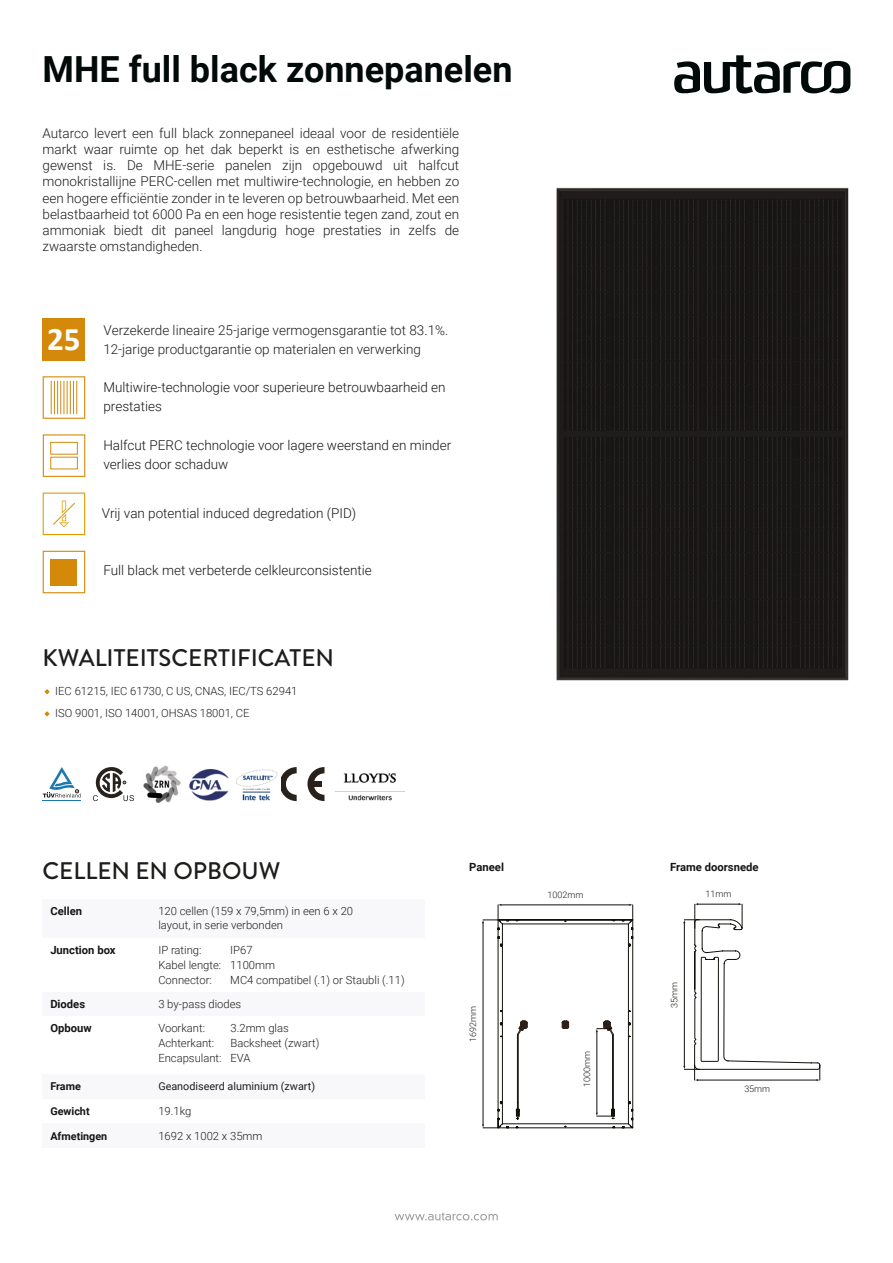
<style>
.page{position:relative;width:893px;height:1263px;background:#fff}
.page>*{position:absolute;margin:0;border:0;box-sizing:border-box;transform-origin:0 0}
.t1{font:700 36px "Roboto";color:#020a09}
.t2{font:700 33px "Calibri";color:#fff}
.t3{font:500 24px "Brandon Grotesque";color:#1d1d1b}
.t4{font:300 13.5px/16.2px "Roboto";color:#1d1d1b;text-align:justify}
.t5{font:300 13.5px/19.5px "Roboto";color:#151616}
.t6{font:300 11.25px/15px "Roboto";color:#1d1d1b}
.t7{font:700 11.25px "Roboto";color:#151616}
.t8{font:10.8px "Roboto";color:#1d1d1b}
.t9{font:700 10.8px "Roboto";color:#151616}
.t10{font:300 9px "Roboto";color:#1d1d1b}
</style>
<div class="page">
<svg style="left:674px;top:55px;width:176px;height:39px"></svg>
<svg style="left:395px;top:1212px;width:103px;height:8px"></svg>
<div style="left:43px;top:899px;width:382px;height:39px;background:#f8f8fa"></div>
<div style="left:43px;top:991px;width:382px;height:25px;background:#f8f8fa"></div>
<div style="left:43px;top:1074px;width:382px;height:25px;background:#f8f8fa"></div>
<div style="left:43px;top:1123px;width:382px;height:25px;background:#f8f8fa"></div>
<svg style="left:683px;top:903px;width:137px;height:178px"></svg>
<svg style="left:281px;top:767px;width:16px;height:34px"></svg>
<svg style="left:307px;top:767px;width:17px;height:34px"></svg>
<div style="left:310px;top:781px;width:12px;height:6px;background:#28211c"></div>
<hr style="left:43px;top:800px;width:38px;height:1px;background:#1c79b0">
<svg style="left:43px;top:767px;width:38px;height:30px"></svg>
<svg style="left:93px;top:767px;width:41px;height:34px"></svg>
<svg style="left:44px;top:711px;width:6px;height:5px"></svg>
<svg style="left:44px;top:689px;width:6px;height:5px"></svg>
<img style="left:189px;top:769px;width:40px;height:32px">
<img style="left:236px;top:769px;width:42px;height:32px">
<div style="left:43px;top:318px;width:42px;height:43px;background:#d4890b"></div>
<svg style="left:43px;top:551px;width:42px;height:42px"></svg>
<svg style="left:43px;top:376px;width:42px;height:43px"></svg>
<hr style="left:64px;top:381px;width:1px;height:33px;background:#d4890b">
<hr style="left:60px;top:381px;width:1px;height:33px;background:#d4890b">
<hr style="left:57px;top:381px;width:1px;height:33px;background:#d4890b">
<hr style="left:54px;top:381px;width:1px;height:33px;background:#d4890b">
<hr style="left:73px;top:381px;width:1px;height:33px;background:#d4890b">
<hr style="left:70px;top:381px;width:1px;height:33px;background:#d4890b">
<hr style="left:76px;top:381px;width:1px;height:33px;background:#d4890b">
<hr style="left:67px;top:381px;width:1px;height:33px;background:#d4890b">
<hr style="left:51px;top:381px;width:1px;height:33px;background:#d4890b">
<svg style="left:43px;top:434px;width:42px;height:43px"></svg>
<div style="left:50px;top:442px;width:28px;height:12px;border:1px solid #d4890b"></div>
<svg style="left:43px;top:493px;width:42px;height:42px"></svg>
<svg style="left:482px;top:904px;width:151px;height:224px"></svg>
<img style="left:557px;top:187px;width:292px;height:494px">
<img style="left:144px;top:765px;width:36px;height:38px">
<img style="left:336px;top:773px;width:69px;height:28px">
<h1 class="t1" style="left:43px;top:44px;width:471px">MHE full black zonnepanelen</h1>
<p class="t4" style="left:43px;top:124px;width:418px">Autarco levert een full black zonnepaneel ideaal voor de residentiële markt waar ruimte op het dak beperkt is en esthetische afwerking gewenst is. De MHE-serie panelen zijn opgebouwd uit halfcut monokristallijne PERC-cellen met multiwire-technologie, en hebben zo een hogere efficiëntie zonder in te leveren op betrouwbaarheid. Met een belastbaarheid tot 6000 Pa en een hoge resistentie tegen zand, zout en ammoniak biedt dit paneel langdurig hoge prestaties in zelfs de zwaarste omstandigheden.</p>
<h2 class="t2" style="left:47px;top:316px;width:35px">25</h2>
<p class="t4" style="left:103px;top:320px;width:346px;line-height:19.5px">Verzekerde lineaire 25-jarige vermogensgarantie tot 83.1%.<br>12-jarige productgarantie op materialen en verwerking</p>
<p class="t5" style="left:103px;top:377px;width:344px">Multiwire-technologie voor superieure betrouwbaarheid en prestaties</p>
<p class="t5" style="left:103px;top:435px;width:349px">Halfcut PERC technologie voor lagere weerstand en minder verlies door schaduw</p>
<p class="t5" style="left:102px;top:503px;width:256px">Vrij van potential induced degredation (PID)</p>
<p class="t5" style="left:103px;top:560px;width:270px">Full black met verbeterde celkleurconsistentie</p>
<h3 class="t3" style="left:43px;top:641px;width:293px">KWALITEITSCERTIFICATEN</h3>
<p class="t6" style="left:55px;top:679px;width:244px;line-height:22.5px">IEC 61215, IEC 61730, C US, CNAS, IEC/TS 62941<br>ISO 9001, ISO 14001, OHSAS 18001, CE</p>
<h3 class="t3" style="left:43px;top:854px;width:239px">CELLEN EN OPBOUW</h3>
<p class="t6" style="left:158px;top:904px;width:196px;line-height:13.5px">120 cellen (159 x 79,5mm) in een 6 x 20 layout, in serie verbonden</p>
<p class="t7" style="left:50px;top:903px;width:33px">Cellen</p>
<p class="t7" style="left:50px;top:942px;width:67px">Junction box</p>
<p class="t6" style="left:158px;top:942px;width:64px">IP rating:<br>Kabel lengte:<br>Connector:</p>
<p class="t6" style="left:230px;top:942px;width:176px">IP67<br>1100mm<br>MC4 compatibel (.1) or Staubli (.11)</p>
<p class="t7" style="left:50px;top:996px;width:36px">Diodes</p>
<p class="t6" style="left:158px;top:996px;width:84px">3 by-pass diodes</p>
<p class="t7" style="left:50px;top:1020px;width:43px">Opbouw</p>
<p class="t6" style="left:158px;top:1020px;width:65px">Voorkant:<br>Achterkant:<br>Encapsulant:</p>
<p class="t6" style="left:230px;top:1020px;width:90px">3.2mm glas<br>Backsheet (zwart)<br>EVA</p>
<p class="t9" style="left:50px;top:1078px;width:32px">Frame</p>
<p class="t8" style="left:158px;top:1078px;width:158px">Geanodiseerd aluminium (zwart)</p>
<p class="t9" style="left:50px;top:1103px;width:41px">Gewicht</p>
<p class="t6" style="left:158px;top:1103px;width:35px">19.1kg</p>
<p class="t9" style="left:50px;top:1128px;width:58px">Afmetingen</p>
<p class="t6" style="left:158px;top:1128px;width:106px">1692 x 1002 x 35mm</p>
<p class="t7" style="left:469px;top:859px;width:36px">Paneel</p>
<p class="t7" style="left:670px;top:859px;width:90px">Frame doorsnede</p>
<p class="t10" style="left:705px;top:888px;width:27px">11mm</p>
<p class="t10" style="left:547px;top:888px;width:37px">1002mm</p>
<p class="t10" style="left:467px;top:1042px;width:37px;rotate:-90deg">1692mm</p>
<p class="t10" style="left:580px;top:1087px;width:37px;rotate:-90deg">1000mm</p>
<p class="t10" style="left:668px;top:1007px;width:27px;rotate:-90deg">35mm</p>
<p class="t10" style="left:744px;top:1083px;width:27px">35mm</p>
</div>
